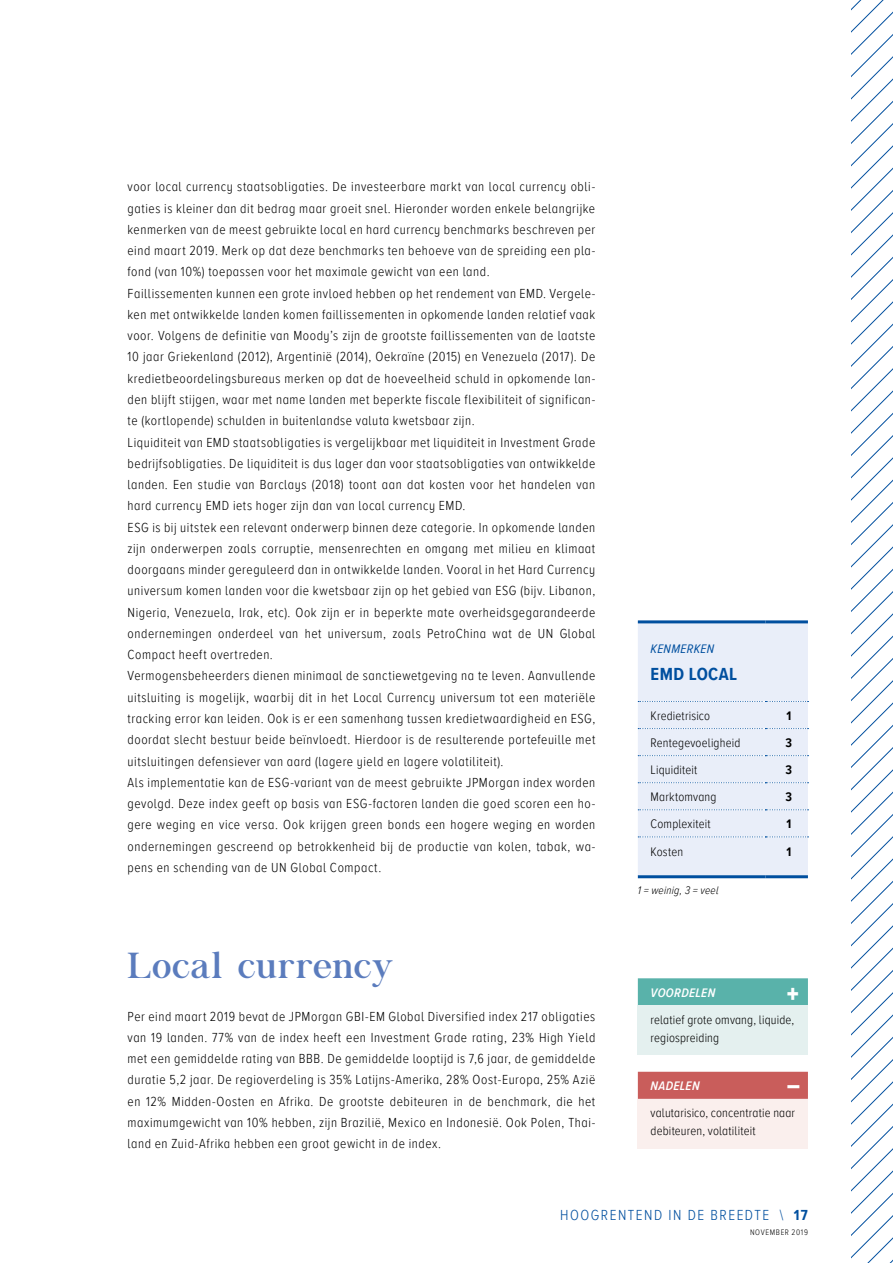
<style>
.page{position:relative;width:893px;height:1263px;background:#fff}
.page>*{position:absolute;margin:0;border:0;box-sizing:border-box;transform-origin:0 0}
.t1{font:36px "Chapaza";letter-spacing:.035em;color:#5b7cbd}
.t2{font:900 27px "Proxima Nova A Cond";color:#fff}
.t3{font:900 25.5px "Proxima Nova A Cond";color:#fff}
.t4{font:700 18px "Proxima Nova A Cond";letter-spacing:.025em;color:#004f9f}
.t5{font:300 15px "Proxima Nova A Cond";letter-spacing:.1em;color:#004f9f}
.t6{font:300 13.5px/21.3px "Proxima Nova A Cond";letter-spacing:.04em;color:#000}
.t7{font:300 12.75px/18px "Proxima Nova A Cond";letter-spacing:.015em;color:#000}
.t8{font:italic 600 12.75px "Proxima Nova A Cond";letter-spacing:.03em;color:#fff}
.t9{font:italic 12.75px "Proxima Nova A Cond";letter-spacing:.025em;color:#004f9f}
.t10{font:700 12.75px "Proxima Nova A Cond";color:#000}
.t11{font:italic 300 11.25px "Proxima Nova A Cond";letter-spacing:.025em;color:#000}
.t12{font:300 8.25px "Proxima Nova A Cond";letter-spacing:.08em;color:#000}
.s1{font-weight:700}
</style>
<div class="page">
<svg style="left:851px;top:878px;width:42px;height:385px"></svg>
<hr style="left:638px;top:620px;width:127px;height:3px;background:#004f9f">
<hr style="left:765px;top:620px;width:43px;height:3px;background:#004f9f">
<hr style="left:638px;top:875px;width:127px;height:3px;background:#004f9f">
<hr style="left:765px;top:875px;width:43px;height:3px;background:#004f9f">
<div style="left:638px;top:622px;width:170px;height:255px;background:#e9eef9"></div>
<div style="left:638px;top:978px;width:170px;height:27px;background:#59b2aa"></div>
<div style="left:638px;top:1005px;width:170px;height:50px;background:#e4f0ef"></div>
<div style="left:638px;top:1072px;width:170px;height:27px;background:#c95d5b"></div>
<div style="left:638px;top:1099px;width:170px;height:49px;background:#faefed"></div>
<p class="t6" style="left:128px;top:175px;width:469px">voor local currency staatsobligaties. De investeerbare markt van local currency obli&shy;gaties is kleiner dan dit bedrag maar groeit snel. Hieronder worden enkele belangrijke kenmerken van de meest gebruikte local en hard currency benchmarks beschreven per eind maart 2019. Merk op dat deze benchmarks ten behoeve van de spreiding een pla&shy;fond (van 10%) toepassen voor het maximale gewicht van een land.<br>Faillissementen kunnen een grote invloed hebben op het rendement van EMD. Vergele&shy;ken met ontwikkelde landen komen faillissementen in opkomende landen relatief vaak voor. Volgens de definitie van Moody’s zijn de grootste faillissementen van de laatste 10 jaar Griekenland (2012), Argentinië (2014), Oekraïne (2015) en Venezuela (2017). De kredietbeoordelingsbureaus merken op dat de hoeveelheid schuld in opkomende lan&shy;den blijft stijgen, waar met name landen met beperkte fiscale flexibiliteit of significan&shy;te (kortlopende) schulden in buitenlandse valuta kwetsbaar zijn.<br>Liquiditeit van EMD staatsobligaties is vergelijkbaar met liquiditeit in Investment Grade bedrijfsobligaties. De liquiditeit is dus lager dan voor staatsobligaties van ontwikkelde landen. Een studie van Barclays (2018) toont aan dat kosten voor het handelen van hard currency EMD iets hoger zijn dan van local currency EMD.<br>ESG is bij uitstek een relevant onderwerp binnen deze categorie. In opkomende landen zijn onderwerpen zoals corruptie, mensenrechten en omgang met milieu en klimaat doorgaans minder gereguleerd dan in ontwikkelde landen. Vooral in het Hard Currency universum komen landen voor die kwetsbaar zijn op het gebied van ESG (bijv. Libanon, Nigeria, Venezuela, Irak, etc). Ook zijn er in beperkte mate overheidsgegarandeerde ondernemingen onderdeel van het universum, zoals PetroChina wat de UN Global Compact heeft overtreden.<br>Vermogensbeheerders dienen minimaal de sanctiewetgeving na te leven. Aanvullende uitsluiting is mogelijk, waarbij dit in het Local Currency universum tot een materiële tracking error kan leiden. Ook is er een samenhang tussen kredietwaardigheid en ESG, doordat slecht bestuur beide beïnvloedt. Hierdoor is de resulterende portefeuille met uitsluitingen defensiever van aard (lagere yield en lagere volatiliteit).<br>Als implementatie kan de ESG-variant van de meest gebruikte JPMorgan index worden gevolgd. Deze index geeft op basis van ESG-factoren landen die goed scoren een ho&shy;gere weging en vice versa. Ook krijgen green bonds een hogere weging en worden ondernemingen gescreend op betrokkenheid bij de productie van kolen, tabak, wa&shy;pens en schending van de UN Global Compact.</p>
<h1 class="t1" style="left:128px;top:944px;width:267px">Local currency</h1>
<p class="t6" style="left:128px;top:1005px;width:469px;text-align:justify">Per eind maart 2019 bevat de JPMorgan GBI-EM Global Diversified index 217 obligaties van 19 landen. 77% van de index heeft een Investment Grade rating, 23% High Yield met een gemiddelde rating van BBB. De gemiddelde looptijd is 7,6 jaar, de gemiddelde duratie 5,2 jaar. De regioverdeling is 35% Latijns-Amerika, 28% Oost-Europa, 25% Azië en 12% Midden-Oosten en Afrika. De grootste debiteuren in de benchmark, die het maximumgewicht van 10% hebben, zijn Brazilië, Mexico en Indonesië. Ook Polen, Thai&shy;land en Zuid-Afrika hebben een groot gewicht in de index.</p>
<p class="t9" style="left:651px;top:640px;width:65px">KENMERKEN</p>
<h3 class="t4" style="left:651px;top:661px;width:88px">EMD LOCAL</h3>
<p class="t7" style="left:651px;top:706px;width:61px">Kredietrisico</p>
<p class="t10" style="left:786px;top:706px;width:6px">1</p>
<p class="t7" style="left:651px;top:733px;width:91px">Rentegevoeligheid</p>
<p class="t10" style="left:785px;top:733px;width:8px">3</p>
<p class="t7" style="left:651px;top:760px;width:48px">Liquiditeit</p>
<p class="t10" style="left:785px;top:761px;width:8px">3</p>
<p class="t7" style="left:651px;top:787px;width:67px">Marktomvang</p>
<p class="t10" style="left:785px;top:788px;width:8px">3</p>
<p class="t7" style="left:651px;top:814px;width:62px">Complexiteit</p>
<p class="t10" style="left:786px;top:815px;width:6px">1</p>
<p class="t7" style="left:651px;top:841px;width:34px">Kosten</p>
<p class="t10" style="left:786px;top:842px;width:6px">1</p>
<p class="t11" style="left:638px;top:882px;width:82px">1 = weinig, 3 = veel</p>
<p class="t8" style="left:651px;top:983px;width:66px">VOORDELEN</p>
<h2 class="t2" style="left:787px;top:974px;width:14px">+</h2>
<p class="t7" style="left:651px;top:1010px;width:145px">relatief grote omvang, liquide, regiospreiding</p>
<p class="t8" style="left:651px;top:1077px;width:50px">NADELEN</p>
<h3 class="t3" style="left:787px;top:1068px;width:15px">–</h3>
<p class="t7" style="left:651px;top:1103px;width:146px">valutarisico, concentratie naar debiteuren, volatiliteit</p>
<p class="t5" style="left:560px;top:1204px;width:249px">HOOGRENTEND IN DE BREEDTE \ <span class="s1">17</span></p>
<p class="t12" style="left:750px;top:1227px;width:59px">NOVEMBER 2019</p>
</div>
